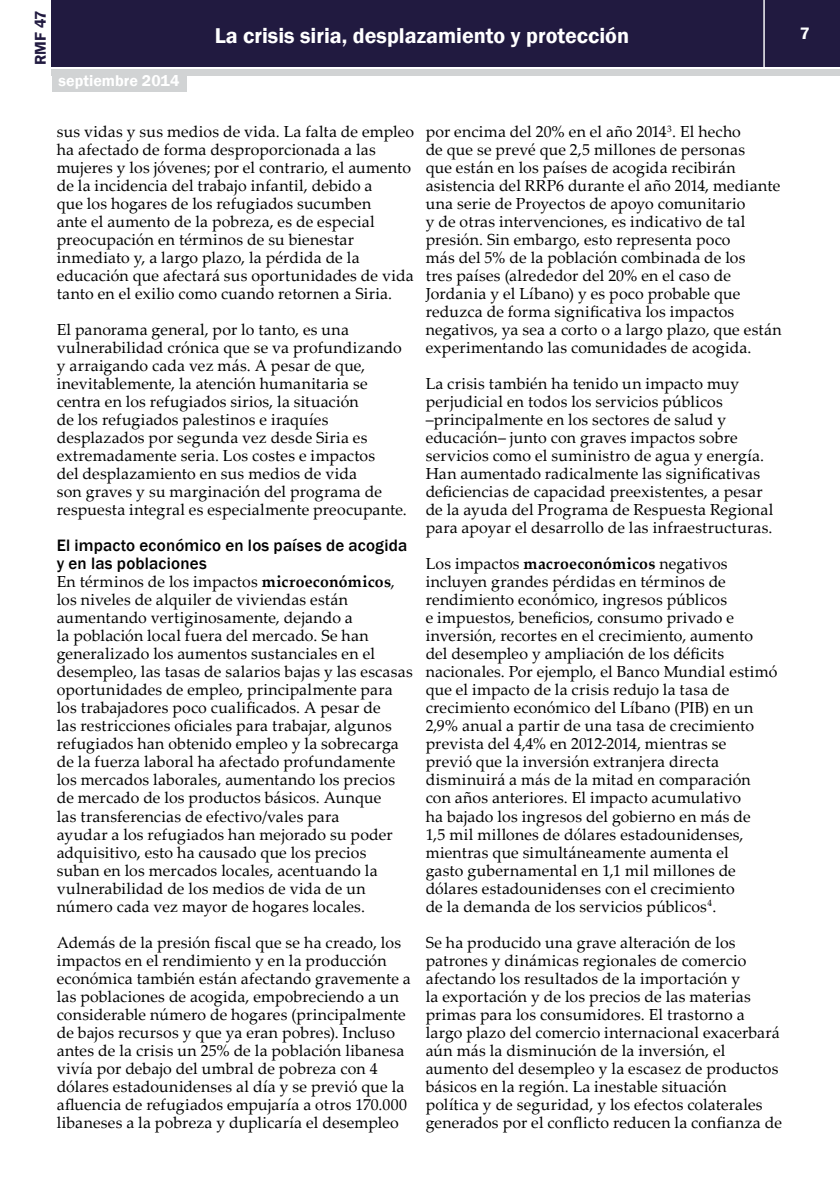
<style>
.page{position:relative;width:840px;height:1191px;background:#fff}
.page>*{position:absolute;margin:0;border:0;box-sizing:border-box;transform-origin:0 0}
.t1{font:600 22px "Franklin Gothic";color:#fff}
.t2{font:500 17px/18px "Franklin Gothic";letter-spacing:.01em;color:#000}
.t3{font:600 17px "Franklin Gothic";color:#fff}
.t4{font:16px/18px "Palatino Linotype";letter-spacing:.01em;color:#000}
.t5{font:600 16px "Franklin Gothic";color:#fff}
.t6{font:600 16px "Franklin Gothic";color:#211a40}
.s1{font-weight:700}
</style>
<div class="page">
<div style="left:52px;top:0;width:787px;height:66px;background:#211a40"></div>
<div style="left:52px;top:69px;width:787px;height:6px;background:#d1d3d4"></div>
<hr style="left:763px;top:0;width:1px;height:68px;background:#fff">
<div style="left:52px;top:74px;width:134px;height:18px;background:#d1d3d4"></div>
<p class="t6" style="left:31px;top:65px;width:57px;rotate:-90deg">RMF 47</p>
<h1 class="t1" style="left:214px;top:22px;width:416px">La crisis siria, desplazamiento y protección</h1>
<p class="t3" style="left:799px;top:23px;width:11px">7</p>
<p class="t5" style="left:59px;top:71px;width:122px">septiembre 2014</p>
<p class="t4" style="left:57px;top:122px;width:359px">sus vidas y sus medios de vida. La falta de empleo ha afectado de forma desproporcionada a las mujeres y los jóvenes; por el contrario, el aumento de la incidencia del trabajo infantil, debido a<br>que los hogares de los refugiados sucumben<br>ante el aumento de la pobreza, es de especial preocupación en términos de su bienestar inmediato y, a largo plazo, la pérdida de la educación que afectará sus oportunidades de vida tanto en el exilio como cuando retornen a Siria.</p>
<p class="t4" style="left:57px;top:320px;width:351px">El panorama general, por lo tanto, es una vulnerabilidad crónica que se va profundizando y arraigando cada vez más. A pesar de que, inevitablemente, la atención humanitaria se centra en los refugiados sirios, la situación<br>de los refugiados palestinos e iraquíes desplazados por segunda vez desde Siria es extremadamente seria. Los costes e impactos<br>del desplazamiento en sus medios de vida<br>son graves y su marginación del programa de respuesta integral es especialmente preocupante.</p>
<p class="t2" style="left:57px;top:537px;width:352px">El impacto económico en los países de acogida y en las poblaciones</p>
<p class="t4" style="left:57px;top:572px;width:357px">En términos de los impactos <span class="s1">microeconómicos</span>, los niveles de alquiler de viviendas están aumentando vertiginosamente, dejando a<br>la población local fuera del mercado. Se han generalizado los aumentos sustanciales en el desempleo, las tasas de salarios bajas y las escasas oportunidades de empleo, principalmente para los trabajadores poco cualificados. A pesar de<br>las restricciones oficiales para trabajar, algunos refugiados han obtenido empleo y la sobrecarga de la fuerza laboral ha afectado profundamente los mercados laborales, aumentando los precios de mercado de los productos básicos. Aunque<br>las transferencias de efectivo/vales para<br>ayudar a los refugiados han mejorado su poder adquisitivo, esto ha causado que los precios suban en los mercados locales, acentuando la vulnerabilidad de los medios de vida de un número cada vez mayor de hogares locales.</p>
<p class="t4" style="left:57px;top:932px;width:355px">Además de la presión fiscal que se ha creado, los impactos en el rendimiento y en la producción económica también están afectando gravemente a las poblaciones de acogida, empobreciendo a un considerable número de hogares (principalmente de bajos recursos y que ya eran pobres). Incluso antes de la crisis un 25% de la población libanesa vivía por debajo del umbral de pobreza con 4 dólares estadounidenses al día y se previó que la afluencia de refugiados empujaría a otros 170.000 libaneses a la pobreza y duplicaría el desempleo</p>
<p class="t4" style="left:425px;top:122px;width:357px">por encima del 20% en el año 2014<sup>3</sup>. El hecho<br>de que se prevé que 2,5 millones de personas<br>que están en los países de acogida recibirán asistencia del RRP6 durante el año 2014, mediante una serie de Proyectos de apoyo comunitario<br>y de otras intervenciones, es indicativo de tal presión. Sin embargo, esto representa poco<br>más del 5% de la población combinada de los<br>tres países (alrededor del 20% en el caso de Jordania y el Líbano) y es poco probable que reduzca de forma significativa los impactos negativos, ya sea a corto o a largo plazo, que están experimentando las comunidades de acogida.</p>
<p class="t4" style="left:425px;top:374px;width:349px">La crisis también ha tenido un impacto muy perjudicial en todos los servicios públicos –principalmente en los sectores de salud y educación– junto con graves impactos sobre servicios como el suministro de agua y energía.<br>Han aumentado radicalmente las significativas deficiencias de capacidad preexistentes, a pesar de la ayuda del Programa de Respuesta Regional para apoyar el desarrollo de las infraestructuras.</p>
<p class="t4" style="left:425px;top:554px;width:353px">Los impactos <span class="s1">macroeconómicos</span> negativos incluyen grandes pérdidas en términos de rendimiento económico, ingresos públicos<br>e impuestos, beneficios, consumo privado e inversión, recortes en el crecimiento, aumento del desempleo y ampliación de los déficits nacionales. Por ejemplo, el Banco Mundial estimó que el impacto de la crisis redujo la tasa de crecimiento económico del Líbano (PIB) en un 2,9% anual a partir de una tasa de crecimiento prevista del 4,4% en 2012-2014, mientras se<br>previó que la inversión extranjera directa disminuirá a más de la mitad en comparación con años anteriores. El impacto acumulativo<br>ha bajado los ingresos del gobierno en más de<br>1,5 mil millones de dólares estadounidenses, mientras que simultáneamente aumenta el<br>gasto gubernamental en 1,1 mil millones de dólares estadounidenses con el crecimiento<br>de la demanda de los servicios públicos<sup>4</sup>.</p>
<p class="t4" style="left:425px;top:932px;width:357px">Se ha producido una grave alteración de los patrones y dinámicas regionales de comercio afectando los resultados de la importación y<br>la exportación y de los precios de las materias primas para los consumidores. El trastorno a largo plazo del comercio internacional exacerbará aún más la disminución de la inversión, el aumento del desempleo y la escasez de productos básicos en la región. La inestable situación política y de seguridad, y los efectos colaterales generados por el conflicto reducen la confianza de</p>
</div>
